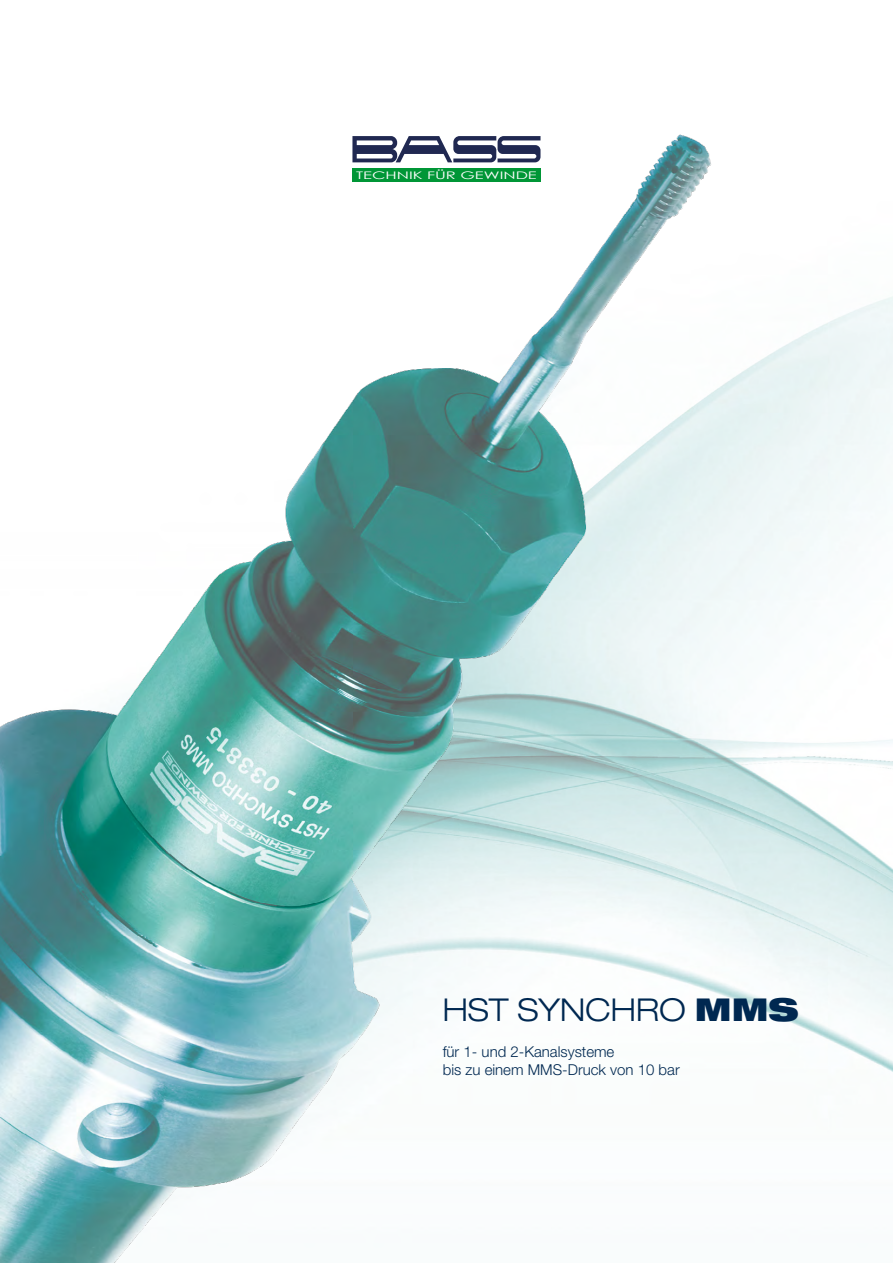
<style>
.page{position:relative;width:893px;height:1263px;background:#fff}
.page>*{position:absolute;margin:0;border:0;box-sizing:border-box;transform-origin:0 0}
.t1{font:300 expanded 31.5px "Helvetica Neue LT Std";color:#002851}
.t2{font:300 15px/18px "Helvetica Neue LT Std";color:#002851}
.t3{font:10.5px "Century Gothic";color:#fff;scale:1.58 1}
.s1{font-weight:900}
</style>
<div class="page">
<img style="left:768px;top:296px;width:125px;height:776px">
<img style="left:0;top:134px;width:768px;height:1129px">
<div style="left:352px;top:168px;width:188px;height:14px;background:#009636"></div>
<svg style="left:352px;top:136px;width:188px;height:26px"></svg>
<p class="t3" style="left:356px;top:168px;width:116px">TECHNIK FÜR GEWINDE</p>
<h1 class="t1" style="left:443px;top:990px;width:358px">HST SYNCHRO <span class="s1">MMS</span></h1>
<p class="t2" style="left:443px;top:1042px;width:238px">für 1- und 2-Kanalsysteme<br>bis zu einem MMS-Druck von 10 bar</p>
</div>
